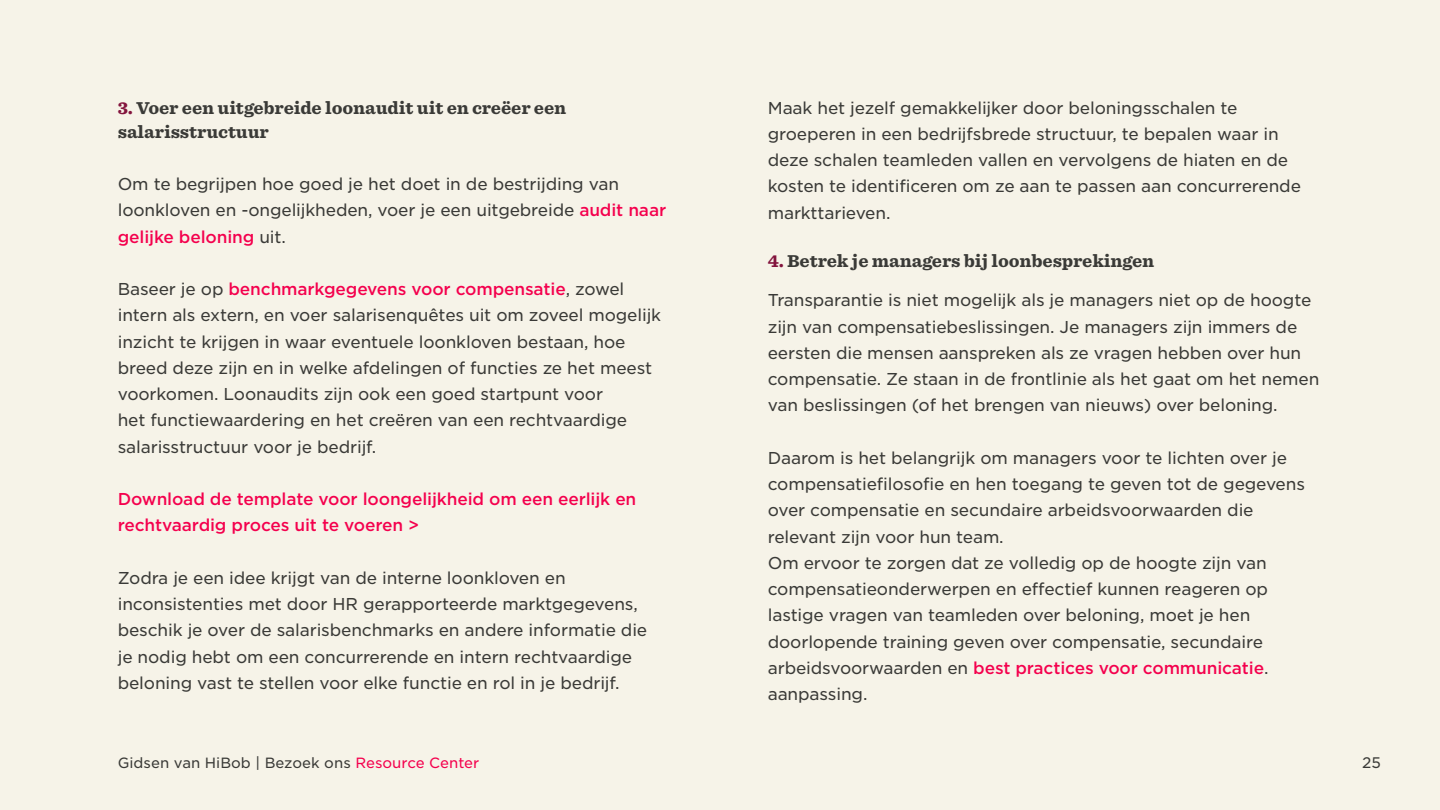
<style>
.page{position:relative;width:1440px;height:810px;background:#f6f3e8}
.page>*{position:absolute;margin:0;border:0;box-sizing:border-box;transform-origin:0 0}
.t1{font:16.5px/26.2px "Gotham S Sm";letter-spacing:-.01em;color:#3a3a37}
.t2{font:900 16.5px/24px "Sentinel S Sm";letter-spacing:-.01em;color:#3a3a37}
.t3{font:500 16.5px/26.2px "Gotham S Sm";letter-spacing:-.01em;color:#f4004d}
.t4{font:14.7px "Gotham S Sm";color:#3a3a37}
.t5{font:14.25px "Gotham S Sm";color:#3a3a37}
.s1{color:#83143d}
.s2{font-weight:500;color:#f4004d}
.s3{color:#f4004d}
</style>
<div class="page">
<p class="t2" style="left:118px;top:96px;width:450px"><span class="s1">3.</span> Voer een uitgebreide loonaudit uit en creëer een salarisstructuur</p>
<p class="t1" style="left:118px;top:171px;width:550px">Om te begrijpen hoe goed je het doet in de bestrijding van loonkloven en -ongelijkheden, voer je een uitgebreide <span class="s2">audit naar gelijke beloning</span> uit.</p>
<p class="t1" style="left:118px;top:276px;width:545px">Baseer je op <span class="s2">benchmarkgegevens voor compensatie</span>, zowel intern als extern, en voer salarisenquêtes uit om zoveel mogelijk inzicht te krijgen in waar eventuele loonkloven bestaan, hoe breed deze zijn en in welke afdelingen of functies ze het meest voorkomen. Loonaudits zijn ook een goed startpunt voor<br>het functiewaardering en het creëren van een rechtvaardige salarisstructuur voor je bedrijf.</p>
<p class="t3" style="left:118px;top:486px;width:520px">Download de template voor loongelijkheid om een eerlijk en rechtvaardig proces uit te voeren &lt;</p>
<p class="t1" style="left:118px;top:564px;width:531px">Zodra je een idee krijgt van de interne loonkloven en inconsistenties met door HR gerapporteerde marktgegevens, beschik je over de salarisbenchmarks en andere informatie die je nodig hebt om een concurrerende en intern rechtvaardige beloning vast te stellen voor elke functie en rol in je bedrijf.</p>
<p class="t5" style="left:118px;top:753px;width:363px">Gidsen van HiBob | Bezoek ons <span class="s3">Resource Center</span></p>
<p class="t1" style="left:768px;top:94px;width:535px">Maak het jezelf gemakkelijker door beloningsschalen te groeperen in een bedrijfsbrede structuur, te bepalen waar in deze schalen teamleden vallen en vervolgens de hiaten en de kosten te identificeren om ze aan te passen aan concurrerende markttarieven.</p>
<p class="t2" style="left:768px;top:249px;width:388px"><span class="s1">4.</span> Betrek je managers bij loonbesprekingen</p>
<p class="t1" style="left:768px;top:287px;width:553px">Transparantie is niet mogelijk als je managers niet op de hoogte zijn van compensatiebeslissingen. Je managers zijn immers de eersten die mensen aanspreken als ze vragen hebben over hun compensatie. Ze staan in de frontlinie als het gaat om het nemen van beslissingen (of het brengen van nieuws) over beloning.</p>
<p class="t1" style="left:768px;top:444px;width:539px">Daarom is het belangrijk om managers voor te lichten over je compensatiefilosofie en hen toegang te geven tot de gegevens over compensatie en secundaire arbeidsvoorwaarden die relevant zijn voor hun team.<br>Om ervoor te zorgen dat ze volledig op de hoogte zijn van compensatieonderwerpen en effectief kunnen reageren op lastige vragen van teamleden over beloning, moet je hen doorlopende training geven over compensatie, secundaire arbeidsvoorwaarden en <span class="s2">best practices voor communicatie</span>. aanpassing.</p>
<p class="t4" style="left:1362px;top:753px;width:20px">25</p>
</div>
